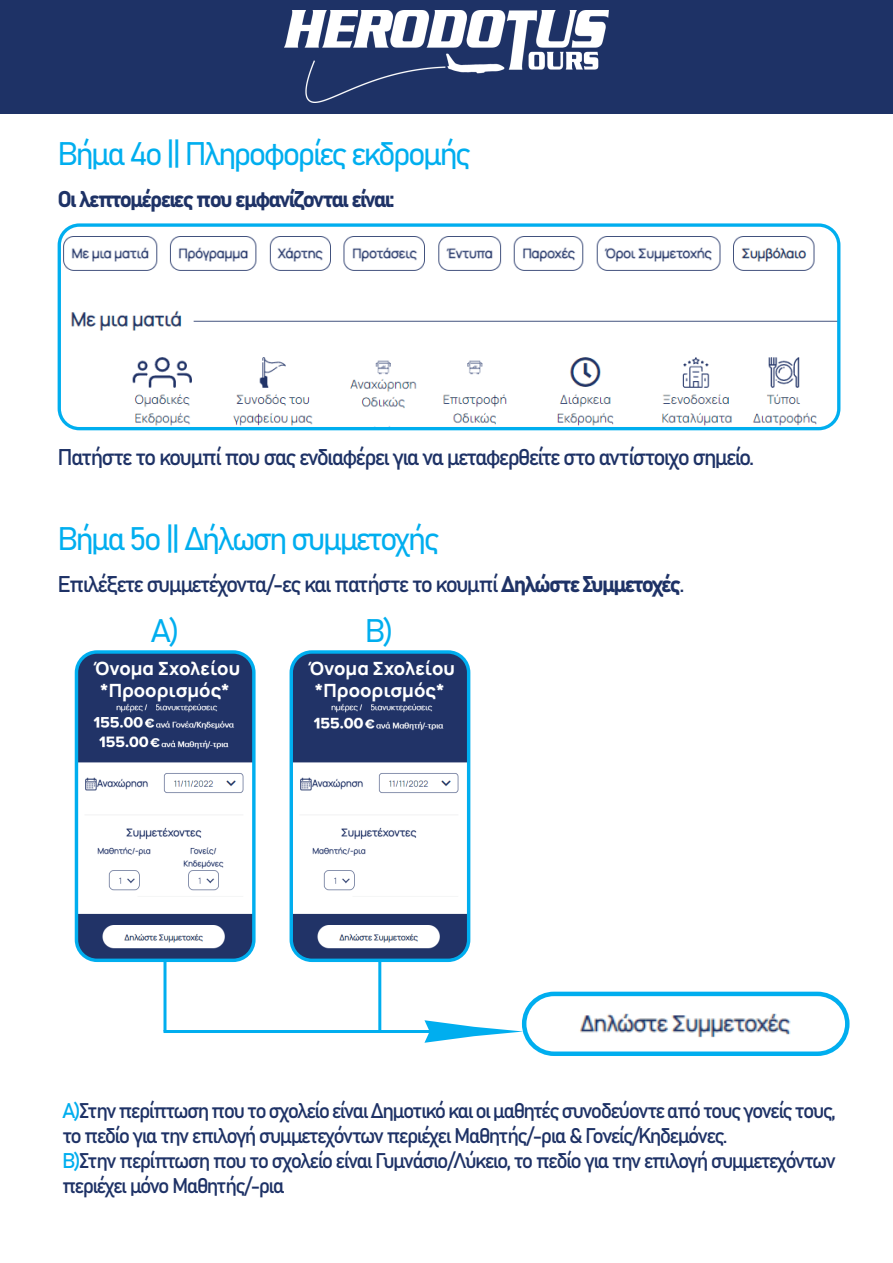
<style>
.page{position:relative;width:893px;height:1263px;background:#fff}
.page>*{position:absolute;margin:0;border:0;box-sizing:border-box;transform-origin:0 0}
.t1{font:32.25px "Bahnschrift";letter-spacing:-.08em;color:#00aeef}
.t2{font:22.5px "Bahnschrift";letter-spacing:-.08em;color:#1e3266}
.t3{font:21px/25.2px "Bahnschrift";letter-spacing:-.08em;color:#1e3266}
.t4{font:800 18.15px "Manrope";color:#fff}
.s1{color:#00aeef}
</style>
<div class="page">
<div style="left:0;top:0;width:893px;height:113px;background:#1e3266"></div>
<img style="left:284px;top:11px;width:325px;height:91px">
<img style="left:79px;top:654px;width:173px;height:304px">
<div style="left:75px;top:650px;width:181px;height:312px;border:3px solid #00aeef;border-radius:21px"></div>
<div style="left:108px;top:704px;width:8px;height:9px;background:#213367"></div>
<div style="left:83px;top:665px;width:164px;height:37px;background:#213367"></div>
<div style="left:148px;top:704px;width:8px;height:9px;background:#213367"></div>
<img style="left:291px;top:654px;width:178px;height:304px">
<div style="left:290px;top:650px;width:180px;height:312px;border:3px solid #00aeef;border-radius:21px"></div>
<div style="left:323px;top:704px;width:8px;height:9px;background:#213367"></div>
<div style="left:298px;top:665px;width:164px;height:37px;background:#213367"></div>
<div style="left:363px;top:704px;width:8px;height:9px;background:#213367"></div>
<img style="left:524px;top:994px;width:323px;height:60px;border-radius:30px">
<div style="left:522px;top:992px;width:327px;height:64px;border:4px solid #00aeef;border-radius:30px"></div>
<hr style="left:163px;top:1030px;width:278px;height:3px;background:#00aeef">
<svg style="left:424px;top:1020px;width:99px;height:23px"></svg>
<img style="left:59px;top:227px;width:780px;height:202px">
<div style="left:58px;top:223px;width:782px;height:207px;border:3px solid #00aeef;border-radius:20px"></div>
<div style="left:301px;top:734px;width:153px;height:20px;background:#213367"></div>
<div style="left:394px;top:843px;width:53px;height:50px;background:#fff"></div>
<img style="left:308px;top:715px;width:144px;height:19px">
<hr style="left:378px;top:960px;width:3px;height:71px;background:#00aeef">
<hr style="left:163px;top:960px;width:3px;height:71px;background:#00aeef">
<p class="t1" style="left:58px;top:129px;width:415px">Βήμα 4ο || Πληροφορίες εκδρομής</p>
<p class="t2" style="left:58px;top:182px;width:339px">Οι λεπτομέρειες που εμφανίζονται είναι:</p>
<p class="t2" style="left:58px;top:439px;width:698px">Πατήστε το κουμπί που σας ενδιαφέρει για να μεταφερθείτε στο αντίστοιχο σημείο.</p>
<p class="t1" style="left:58px;top:514px;width:384px">Βήμα 5ο || Δήλωση συμμετοχής</p>
<p class="t2" style="left:58px;top:567px;width:628px">Επιλέξετε συμμετέχοντα/-ες και πατήστε το κουμπί Δηλώστε Συμμετοχές.</p>
<p class="t1" style="left:150px;top:606px;width:31px">Α)</p>
<p class="t1" style="left:365px;top:606px;width:31px">Β)</p>
<p class="t4" style="left:94px;top:655px;width:148px">Όνομα Σχολείου</p>
<p class="t4" style="left:100px;top:677px;width:131px">*Προορισμός*</p>
<p class="t4" style="left:308px;top:655px;width:148px">Όνομα Σχολείου</p>
<p class="t4" style="left:315px;top:677px;width:131px">*Προορισμός*</p>
<p class="t3" style="left:62px;top:1096px;width:776px"><span class="s1">Α)</span>Στην περίπτωση που το σχολείο είναι Δημοτικό και οι μαθητές συνοδεύοντε από τους γονείς τους, το πεδίο για την επιλογή συμμετεχόντων περιέχει Μαθητής/-ρια &amp; Γονείς/Κηδεμόνες.</p>
<p class="t3" style="left:62px;top:1146px;width:775px"><span class="s1">Β)</span>Στην περίπτωση που το σχολείο είναι Γυμνάσιο/Λύκειο, το πεδίο για την επιλογή συμμετεχόντων περιέχει μόνο Μαθητής/-ρια</p>
</div>
